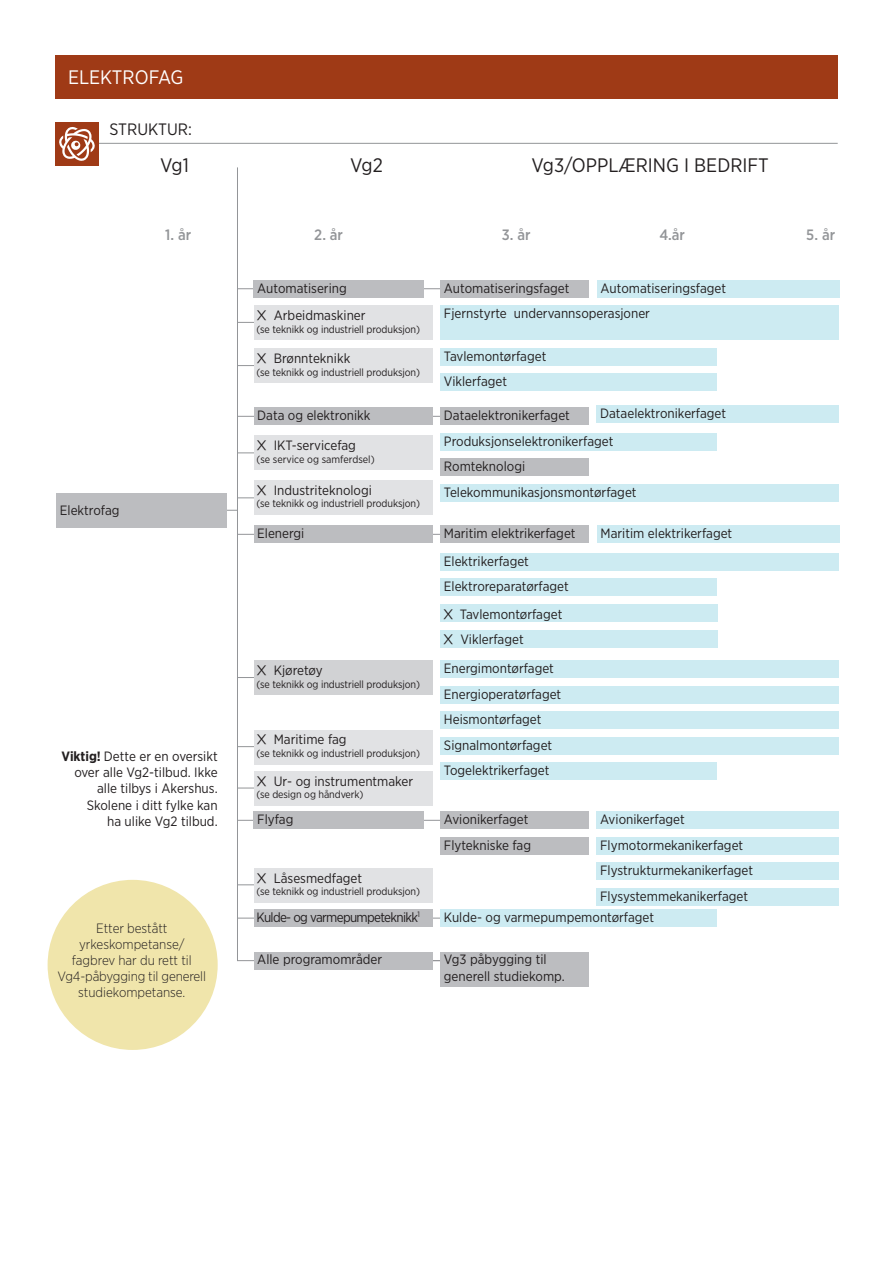
<style>
.page{position:relative;width:893px;height:1263px;background:#fff}
.page>*{position:absolute;margin:0;border:0;box-sizing:border-box;transform-origin:0 0}
.t1{font:19.5px "Gotham Narrow";color:#231f20}
.t2{font:19.5px "Gotham Narrow";color:#fff}
.t3{font:16.5px "Gotham Narrow";color:#231f20}
.t4{font:500 15px "Gotham Narrow";color:#939598}
.t5{font:13.5px/16.2px "Gotham Narrow";color:#231f20;text-align:right}
.Brødtekst{font:300 13.5px/16.2px "Gotham Narrow";letter-spacing:-.005em;color:#231f20;text-align:center}
.t6{font:13.5px "Gotham Narrow";letter-spacing:-.05em;color:#231f20}
.t7{font:10.5px "Gotham Narrow";letter-spacing:-.01em;color:#231f20}
.s1{font-weight:700}
.s2{font-family:"Helvetica Neue";font-weight:300;font-stretch:expanded}
</style>
<div class="page">
<hr style="left:90px;top:143px;width:748px;height:1px;background:#939598">
<div style="left:55px;top:122px;width:44px;height:44px;background:#9f3a16"></div>
<svg style="left:59px;top:127px;width:36px;height:34px"></svg>
<div style="left:55px;top:55px;width:783px;height:44px;background:#9f3a16"></div>
<hr style="left:237px;top:288px;width:234px;height:1px;background:#939598">
<hr style="left:237px;top:416px;width:234px;height:1px;background:#939598">
<hr style="left:237px;top:534px;width:234px;height:1px;background:#939598">
<hr style="left:237px;top:820px;width:234px;height:1px;background:#939598">
<hr style="left:237px;top:918px;width:234px;height:1px;background:#939598">
<hr style="left:237px;top:960px;width:234px;height:1px;background:#939598">
<div style="left:254px;top:280px;width:170px;height:17px;background:#bcbdc0"></div>
<div style="left:254px;top:408px;width:178px;height:17px;background:#bcbdc0"></div>
<div style="left:254px;top:525px;width:178px;height:17px;background:#bcbdc0"></div>
<div style="left:254px;top:812px;width:170px;height:17px;background:#bcbdc0"></div>
<div style="left:254px;top:909px;width:178px;height:18px;background:#bcbdc0"></div>
<div style="left:254px;top:952px;width:178px;height:17px;background:#bcbdc0"></div>
<div style="left:440px;top:280px;width:149px;height:17px;background:#bcbdc0"></div>
<div style="left:440px;top:526px;width:149px;height:17px;background:#bcbdc0"></div>
<div style="left:440px;top:408px;width:149px;height:17px;background:#bcbdc0"></div>
<div style="left:597px;top:280px;width:242px;height:17px;background:#cdebf2"></div>
<div style="left:597px;top:526px;width:242px;height:17px;background:#cdebf2"></div>
<div style="left:597px;top:406px;width:242px;height:17px;background:#cdebf2"></div>
<div style="left:597px;top:812px;width:242px;height:17px;background:#cdebf2"></div>
<div style="left:597px;top:837px;width:242px;height:17px;background:#cdebf2"></div>
<div style="left:597px;top:863px;width:242px;height:17px;background:#cdebf2"></div>
<div style="left:597px;top:888px;width:242px;height:17px;background:#cdebf2"></div>
<div style="left:440px;top:306px;width:399px;height:34px;background:#cdebf2"></div>
<div style="left:440px;top:348px;width:277px;height:17px;background:#cdebf2"></div>
<div style="left:440px;top:374px;width:277px;height:17px;background:#cdebf2"></div>
<div style="left:440px;top:433px;width:277px;height:17px;background:#cdebf2"></div>
<div style="left:440px;top:459px;width:149px;height:17px;background:#bcbdc0"></div>
<div style="left:440px;top:484px;width:399px;height:17px;background:#cdebf2"></div>
<div style="left:440px;top:553px;width:399px;height:17px;background:#cdebf2"></div>
<div style="left:440px;top:579px;width:277px;height:17px;background:#cdebf2"></div>
<div style="left:440px;top:661px;width:399px;height:17px;background:#cdebf2"></div>
<div style="left:440px;top:686px;width:399px;height:17px;background:#cdebf2"></div>
<div style="left:440px;top:712px;width:399px;height:17px;background:#cdebf2"></div>
<div style="left:440px;top:737px;width:399px;height:17px;background:#cdebf2"></div>
<div style="left:440px;top:763px;width:277px;height:17px;background:#cdebf2"></div>
<div style="left:440px;top:812px;width:149px;height:17px;background:#bcbdc0"></div>
<div style="left:440px;top:837px;width:149px;height:17px;background:#bcbdc0"></div>
<div style="left:440px;top:909px;width:277px;height:18px;background:#cdebf2"></div>
<div style="left:440px;top:952px;width:149px;height:34px;background:#bcbdc0"></div>
<hr style="left:237px;top:167px;width:1px;height:794px;background:#939598">
<hr style="left:237px;top:365px;width:158px;height:1px;background:#939598">
<hr style="left:237px;top:497px;width:158px;height:1px;background:#939598">
<hr style="left:237px;top:677px;width:158px;height:1px;background:#939598">
<hr style="left:237px;top:746px;width:158px;height:1px;background:#939598">
<hr style="left:237px;top:322px;width:158px;height:1px;background:#939598">
<hr style="left:237px;top:788px;width:158px;height:1px;background:#939598">
<hr style="left:237px;top:884px;width:158px;height:1px;background:#939598">
<hr style="left:237px;top:452px;width:158px;height:1px;background:#939598">
<div style="left:254px;top:349px;width:178px;height:34px;background:#e1e2e4"></div>
<div style="left:254px;top:661px;width:178px;height:34px;background:#d1d2d4"></div>
<div style="left:254px;top:730px;width:178px;height:34px;background:#e1e2e4"></div>
<div style="left:254px;top:306px;width:178px;height:34px;background:#e1e2e4"></div>
<div style="left:254px;top:771px;width:178px;height:34px;background:#e1e2e4"></div>
<div style="left:254px;top:868px;width:178px;height:34px;background:#e1e2e4"></div>
<div style="left:254px;top:480px;width:178px;height:34px;background:#e1e2e4"></div>
<div style="left:254px;top:436px;width:178px;height:34px;background:#e1e2e4"></div>
<div style="left:56px;top:494px;width:171px;height:34px;background:#bcbdc0"></div>
<div style="left:440px;top:604px;width:278px;height:17px;background:#cdebf2"></div>
<div style="left:440px;top:630px;width:278px;height:17px;background:#cdebf2"></div>
<div style="left:48px;top:880px;width:170px;height:170px;background:#f0e5ab;border-radius:50%"></div>
<p class="t2" style="left:68px;top:65px;width:117px">ELEKTROFAG</p>
<p class="t3" style="left:109px;top:119px;width:84px">STRUKTUR:</p>
<p class="t1" style="left:160px;top:153px;width:30px">Vg1</p>
<p class="t1" style="left:350px;top:153px;width:34px">Vg2</p>
<p class="t1" style="left:531px;top:153px;width:239px">Vg3/OPPLÆRING I BEDRIFT</p>
<p class="t4" style="left:165px;top:225px;width:27px">1. år</p>
<p class="t4" style="left:314px;top:225px;width:30px">2. år</p>
<p class="t4" style="left:502px;top:225px;width:30px">3. år</p>
<p class="t4" style="left:659px;top:225px;width:27px">4.år</p>
<p class="t4" style="left:806px;top:225px;width:30px">5. år</p>
<p class="t5" style="left:60px;top:502px;width:61px">Elektrofag</p>
<p class="t5" style="left:62px;top:748px;width:158px"><span class="s1">Viktig!</span> Dette er en oversikt over alle Vg2-tilbud. Ikke alle tilbys i Akershus.<br>Skolene i ditt fylke kan<br>ha ulike Vg2 tilbud.</p>
<p class="Brødtekst" style="left:58px;top:919px;width:150px">Etter bestått yrkeskompetanse/ fagbrev har du rett til<br>Vg4-påbygging til generell studiekompetanse.</p>
<p class="t5" style="left:257px;top:279px;width:91px">Automatisering</p>
<p class="t5" style="left:257px;top:307px;width:110px"><span class="s2">X</span> Arbeidmaskiner</p>
<p class="t7" style="left:256px;top:322px;width:165px">(se teknikk og industriell produksjon)</p>
<p class="t5" style="left:257px;top:350px;width:95px"><span class="s2">X</span> Brønnteknikk</p>
<p class="t7" style="left:256px;top:365px;width:165px">(se teknikk og industriell produksjon)</p>
<p class="t5" style="left:257px;top:407px;width:115px">Data og elektronikk</p>
<p class="t5" style="left:257px;top:437px;width:100px"><span class="s2">X</span> IKT-servicefag</p>
<p class="t7" style="left:256px;top:453px;width:120px">(se service og samferdsel)</p>
<p class="t5" style="left:257px;top:482px;width:116px"><span class="s2">X</span> Industriteknologi</p>
<p class="t7" style="left:256px;top:497px;width:165px">(se teknikk og industriell produksjon)</p>
<p class="t5" style="left:257px;top:525px;width:49px">Elenergi</p>
<p class="t5" style="left:257px;top:662px;width:67px"><span class="s2">X</span> Kjøretøy</p>
<p class="t7" style="left:256px;top:678px;width:165px">(se teknikk og industriell produksjon)</p>
<p class="t5" style="left:257px;top:731px;width:91px"><span class="s2">X</span> Maritime fag</p>
<p class="t7" style="left:256px;top:747px;width:165px">(se teknikk og industriell produksjon)</p>
<p class="t5" style="left:257px;top:773px;width:157px"><span class="s2">X</span> Ur- og instrumentmaker</p>
<p class="t7" style="left:256px;top:788px;width:109px">(se design og håndverk)</p>
<p class="t5" style="left:257px;top:811px;width:38px">Flyfag</p>
<p class="t5" style="left:257px;top:869px;width:106px"><span class="s2">X</span> Låsesmedfaget</p>
<p class="t7" style="left:256px;top:885px;width:165px">(se teknikk og industriell produksjon)</p>
<p class="t6" style="left:257px;top:909px;width:165px">Kulde- og varmepumpeteknikk<sup>1</sup></p>
<p class="t5" style="left:257px;top:951px;width:126px">Alle programområder</p>
<p class="t5" style="left:444px;top:279px;width:127px">Automatiseringsfaget</p>
<p class="t5" style="left:601px;top:279px;width:127px">Automatiseringsfaget</p>
<p class="t5" style="left:444px;top:305px;width:208px">Fjernstyrte undervannsoperasjoner</p>
<p class="t5" style="left:444px;top:347px;width:104px">Tavlemontørfaget</p>
<p class="t5" style="left:444px;top:373px;width:65px">Viklerfaget</p>
<p class="t5" style="left:444px;top:407px;width:127px">Dataelektronikerfaget</p>
<p class="t5" style="left:600px;top:405px;width:127px">Dataelektronikerfaget</p>
<p class="t5" style="left:444px;top:432px;width:171px">Produksjonselektronikerfaget</p>
<p class="t5" style="left:444px;top:458px;width:83px">Romteknologi</p>
<p class="t5" style="left:444px;top:483px;width:194px">Telekommunikasjonsmontørfaget</p>
<p class="t5" style="left:444px;top:525px;width:133px">Maritim elektrikerfaget</p>
<p class="t5" style="left:444px;top:553px;width:87px">Elektrikerfaget</p>
<p class="t5" style="left:444px;top:578px;width:126px">Elektroreparatørfaget</p>
<p class="t5" style="left:444px;top:606px;width:120px"><span class="s2">X</span> Tavlemontørfaget</p>
<p class="t5" style="left:444px;top:631px;width:81px"><span class="s2">X</span> Viklerfaget</p>
<p class="t5" style="left:444px;top:660px;width:111px">Energimontørfaget</p>
<p class="t5" style="left:444px;top:685px;width:119px">Energioperatørfaget</p>
<p class="t5" style="left:444px;top:711px;width:99px">Heismontørfaget</p>
<p class="t5" style="left:444px;top:736px;width:110px">Signalmontørfaget</p>
<p class="t5" style="left:444px;top:762px;width:107px">Togelektrikerfaget</p>
<p class="t5" style="left:444px;top:811px;width:86px">Avionikerfaget</p>
<p class="t5" style="left:444px;top:836px;width:89px">Flytekniske fag</p>
<p class="t5" style="left:601px;top:525px;width:133px">Maritim elektrikerfaget</p>
<p class="t5" style="left:600px;top:811px;width:86px">Avionikerfaget</p>
<p class="t5" style="left:600px;top:836px;width:145px">Flymotormekanikerfaget</p>
<p class="t5" style="left:600px;top:862px;width:154px">Flystrukturmekanikerfaget</p>
<p class="t5" style="left:600px;top:887px;width:149px">Flysystemmekanikerfaget</p>
<p class="t5" style="left:444px;top:909px;width:212px">Kulde- og varmepumpemontørfaget</p>
<p class="t5" style="left:444px;top:951px;width:104px">Vg3 påbygging til</p>
<p class="t5" style="left:444px;top:967px;width:122px">generell studiekomp.</p>
</div>
